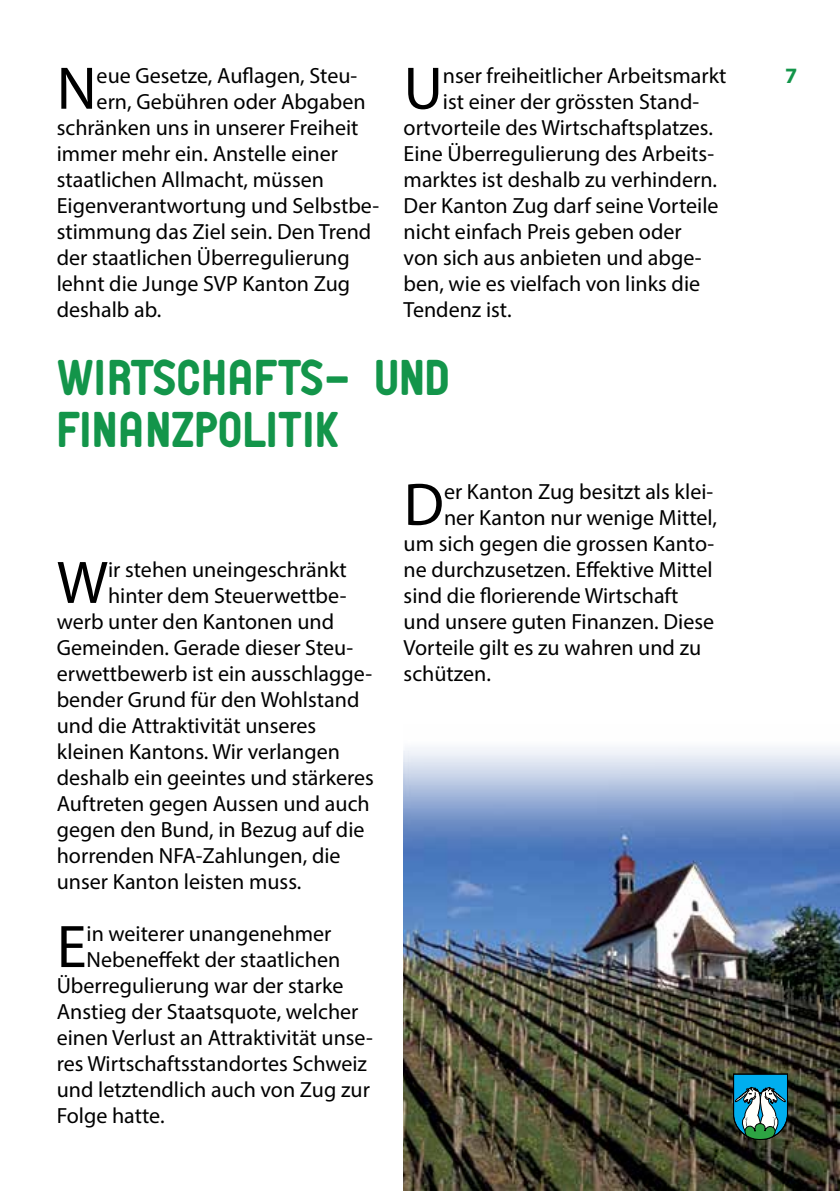
<style>
.page{position:relative;width:840px;height:1191px;background:#fff}
.page>*{position:absolute;margin:0;border:0;box-sizing:border-box;transform-origin:0 0}
.t1{font:60.6px "Myriad Pro";color:#000}
.t2{font:48px/52px "PTF NORDIC Round";letter-spacing:-.02em;color:#13954a}
.t3{font:22px "Myriad Pro";color:#000}
.t4{font:700 22px "Myriad Pro";color:#13954a}
</style>
<div class="page">
<img style="left:403px;top:889px;width:436px;height:302px">
<img style="left:403px;top:747px;width:436px;height:142px">
<svg style="left:732px;top:1073px;width:63px;height:118px;background:#396262"></svg>
<h1 class="t1" style="left:57px;top:51px;width:41px">N</h1>
<p class="t3" style="left:97px;top:62px;width:262px">eue Gesetze, Auflagen, Steu-</p>
<p class="t3" style="left:97px;top:88px;width:270px">ern, Gebühren oder Abgaben</p>
<p class="t3" style="left:57px;top:114px;width:303px">schränken uns in unserer Freiheit</p>
<p class="t3" style="left:57px;top:140px;width:282px">immer mehr ein. Anstelle einer</p>
<p class="t3" style="left:57px;top:166px;width:268px">staatlichen Allmacht, müssen</p>
<p class="t3" style="left:57px;top:192px;width:324px">Eigenverantwortung und Selbstbe-</p>
<p class="t3" style="left:57px;top:218px;width:316px">stimmung das Ziel sein. Den Trend</p>
<p class="t3" style="left:57px;top:244px;width:294px">der staatlichen Überregulierung</p>
<p class="t3" style="left:57px;top:270px;width:295px">lehnt die Junge SVP Kanton Zug</p>
<p class="t3" style="left:57px;top:296px;width:106px">deshalb ab.</p>
<h1 class="t1" style="left:403px;top:51px;width:41px">U</h1>
<p class="t3" style="left:442px;top:62px;width:285px">nser freiheitlicher Arbeitsmarkt</p>
<p class="t3" style="left:442px;top:88px;width:258px">ist einer der grössten Stand-</p>
<p class="t3" style="left:403px;top:114px;width:310px">ortvorteile des Wirtschaftsplatzes.</p>
<p class="t3" style="left:403px;top:140px;width:312px">Eine Überregulierung des Arbeits-</p>
<p class="t3" style="left:403px;top:166px;width:315px">marktes ist deshalb zu verhindern.</p>
<p class="t3" style="left:403px;top:192px;width:316px">Der Kanton Zug darf seine Vorteile</p>
<p class="t3" style="left:403px;top:218px;width:279px">nicht einfach Preis geben oder</p>
<p class="t3" style="left:403px;top:244px;width:299px">von sich aus anbieten und abge-</p>
<p class="t3" style="left:403px;top:270px;width:298px">ben, wie es vielfach von links die</p>
<p class="t3" style="left:403px;top:296px;width:109px">Tendenz ist.</p>
<h2 class="t2" style="left:57px;top:353px;width:394px">WIRTSCHAFTS- UND<br>FINANZPOLITIK</h2>
<h1 class="t1" style="left:57px;top:545px;width:53px">W</h1>
<p class="t3" style="left:108px;top:556px;width:240px">ir stehen uneingeschränkt</p>
<p class="t3" style="left:108px;top:582px;width:240px">hinter dem Steuerwettbe-</p>
<p class="t3" style="left:57px;top:608px;width:279px">werb unter den Kantonen und</p>
<p class="t3" style="left:57px;top:634px;width:298px">Gemeinden. Gerade dieser Steu-</p>
<p class="t3" style="left:57px;top:660px;width:317px">erwettbewerb ist ein ausschlagge-</p>
<p class="t3" style="left:57px;top:686px;width:304px">bender Grund für den Wohlstand</p>
<p class="t3" style="left:57px;top:712px;width:261px">und die Attraktivität unseres</p>
<p class="t3" style="left:57px;top:738px;width:284px">kleinen Kantons. Wir verlangen</p>
<p class="t3" style="left:57px;top:764px;width:318px">deshalb ein geeintes und stärkeres</p>
<p class="t3" style="left:57px;top:790px;width:314px">Auftreten gegen Aussen und auch</p>
<p class="t3" style="left:57px;top:816px;width:309px">gegen den Bund, in Bezug auf die</p>
<p class="t3" style="left:57px;top:842px;width:285px">horrenden NFA-Zahlungen, die</p>
<p class="t3" style="left:57px;top:868px;width:246px">unser Kanton leisten muss.</p>
<h1 class="t1" style="left:57px;top:909px;width:31px">E</h1>
<p class="t3" style="left:86px;top:920px;width:246px">in weiterer unangenehmer</p>
<p class="t3" style="left:86px;top:946px;width:255px">Nebeneffekt der staatlichen</p>
<p class="t3" style="left:57px;top:972px;width:288px">Überregulierung war der starke</p>
<p class="t3" style="left:57px;top:998px;width:303px">Anstieg der Staatsquote, welcher</p>
<p class="t3" style="left:57px;top:1024px;width:317px">einen Verlust an Attraktivität unse-</p>
<p class="t3" style="left:57px;top:1050px;width:311px">res Wirtschaftsstandortes Schweiz</p>
<p class="t3" style="left:57px;top:1076px;width:314px">und letztendlich auch von Zug zur</p>
<p class="t3" style="left:57px;top:1102px;width:109px">Folge hatte.</p>
<h1 class="t1" style="left:403px;top:467px;width:42px">D</h1>
<p class="t3" style="left:444px;top:478px;width:271px">er Kanton Zug besitzt als klei-</p>
<p class="t3" style="left:444px;top:504px;width:274px">ner Kanton nur wenige Mittel,</p>
<p class="t3" style="left:403px;top:530px;width:312px">um sich gegen die grossen Kanto-</p>
<p class="t3" style="left:403px;top:556px;width:310px">ne durchzusetzen. Effektive Mittel</p>
<p class="t3" style="left:403px;top:582px;width:276px">sind die florierende Wirtschaft</p>
<p class="t3" style="left:403px;top:608px;width:312px">und unsere guten Finanzen. Diese</p>
<p class="t3" style="left:403px;top:634px;width:299px">Vorteile gilt es zu wahren und zu</p>
<p class="t3" style="left:403px;top:660px;width:89px">schützen.</p>
<p class="t4" style="left:784px;top:61px;width:14px">7</p>
</div>
